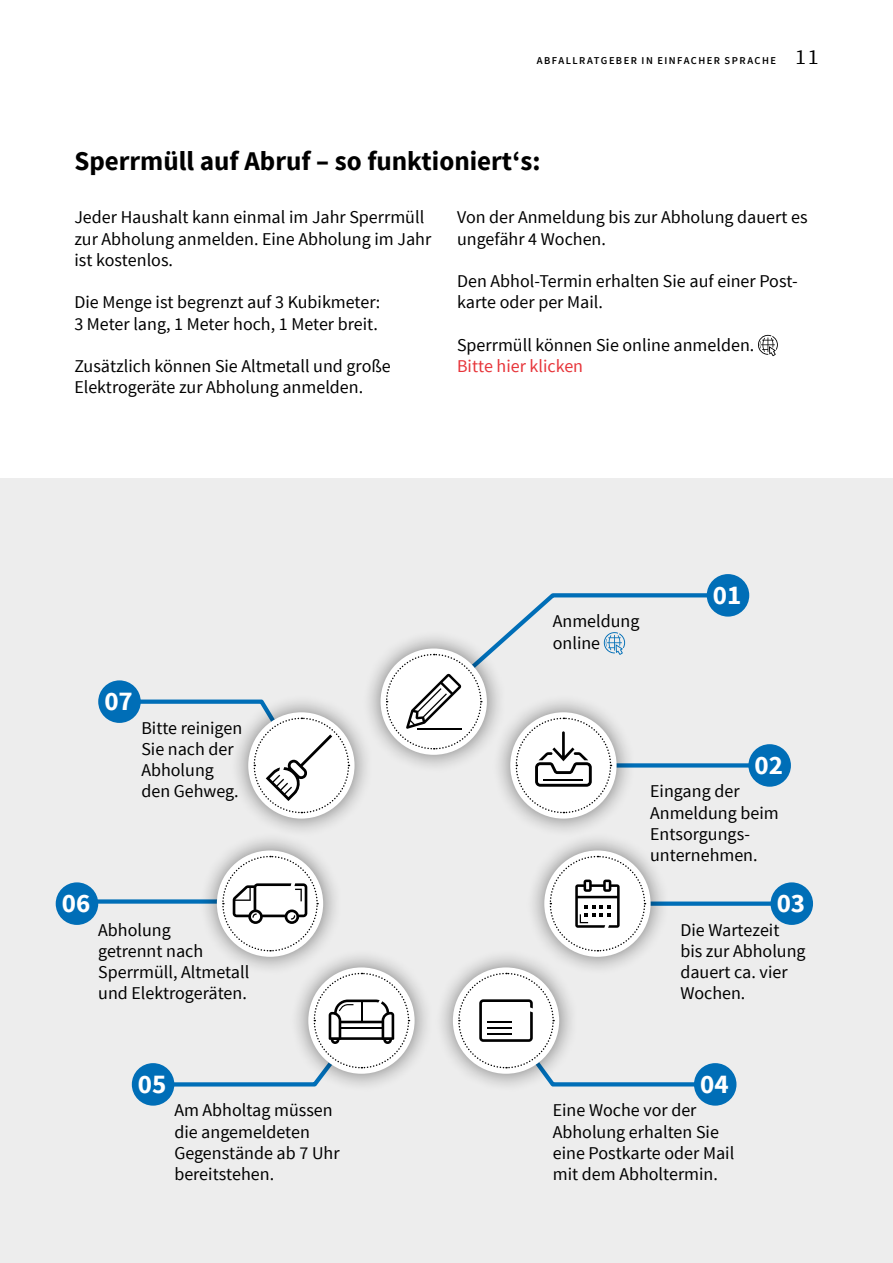
<style>
.page{position:relative;width:893px;height:1263px;background:#fff}
.page>*{position:absolute;margin:0;border:0;box-sizing:border-box;transform-origin:0 0}
.t1{font:700 27px "Source Sans Pro";color:#000}
.t2{font:700 27px "Source Sans Pro";color:#fff}
.t3{font:18px/21.3px "Source Sans Pro";color:#000}
.t4{font:18px "Source Sans Pro";color:#e73439}
.t5{font:600 10.5px "Source Sans Pro";letter-spacing:.135em;color:#000}
.s1{font-family:"Source Serif Pro";font-weight:400;font-size:21px}
</style>
<div class="page">
<svg style="left:758px;top:335px;width:20px;height:21px"></svg>
<div style="left:0;top:478px;width:893px;height:785px;background:#ededed"></div>
<svg style="left:745px;top:763px;width:3px;height:4px"></svg>
<div style="left:82px;top:899px;width:191px;height:5px;background:#006eb7"></div>
<div style="left:707px;top:574px;width:42px;height:43px;background:#006eb7;border-radius:50%"></div>
<div style="left:289px;top:948px;width:145px;height:145px;background:#000;opacity:.5"></div>
<svg style="left:308px;top:967px;width:107px;height:107px"></svg>
<svg style="left:164px;top:972px;width:246px;height:117px"></svg>
<div style="left:361px;top:629px;width:145px;height:145px;background:#000;opacity:.5"></div>
<div style="left:748px;top:744px;width:43px;height:43px;background:#006eb7;border-radius:50%"></div>
<div style="left:565px;top:901px;width:226px;height:5px;background:#006eb7"></div>
<div style="left:770px;top:882px;width:43px;height:43px;background:#006eb7;border-radius:50%"></div>
<div style="left:694px;top:1063px;width:42px;height:43px;background:#006eb7;border-radius:50%"></div>
<div style="left:132px;top:1063px;width:42px;height:43px;background:#006eb7;border-radius:50%"></div>
<div style="left:433px;top:948px;width:145px;height:145px;background:#000;opacity:.5"></div>
<div style="left:453px;top:967px;width:106px;height:107px;background:#fff;border-radius:50%"></div>
<svg style="left:457px;top:972px;width:275px;height:117px"></svg>
<div style="left:56px;top:882px;width:42px;height:43px;background:#006eb7;border-radius:50%"></div>
<div style="left:98px;top:680px;width:43px;height:43px;background:#006eb7;border-radius:50%"></div>
<div style="left:229px;top:693px;width:145px;height:145px;background:#000;opacity:.5"></div>
<svg style="left:248px;top:712px;width:107px;height:107px"></svg>
<svg style="left:115px;top:697px;width:235px;height:117px"></svg>
<div style="left:197px;top:831px;width:145px;height:145px;background:#000;opacity:.5"></div>
<div style="left:217px;top:850px;width:106px;height:107px;background:#fff;border-radius:50%"></div>
<svg style="left:221px;top:855px;width:98px;height:97px"></svg>
<div style="left:525px;top:831px;width:145px;height:145px;background:#000;opacity:.5"></div>
<div style="left:544px;top:850px;width:107px;height:107px;background:#fff;border-radius:50%"></div>
<svg style="left:549px;top:855px;width:97px;height:97px"></svg>
<div style="left:491px;top:693px;width:145px;height:145px;background:#000;opacity:.5"></div>
<svg style="left:385px;top:591px;width:360px;height:223px"></svg>
<p class="t5" style="left:537px;top:54px;width:283px">ABFALLRATGEBER IN EINFACHER SPRACHE <span class="s1">11</span></p>
<h1 class="t1" style="left:74px;top:144px;width:468px">Sperrmüll auf Abruf – so funktioniert‘s:</h1>
<p class="t3" style="left:74px;top:207px;width:358px">Jeder Haushalt kann einmal im Jahr Sperrmüll zur Abholung anmelden. Eine Abholung im Jahr ist kostenlos.</p>
<p class="t3" style="left:74px;top:292px;width:307px">Die Menge ist begrenzt auf 3 Kubikmeter:<br>3 Meter lang, 1 Meter hoch, 1 Meter breit.</p>
<p class="t3" style="left:74px;top:356px;width:318px">Zusätzlich können Sie Altmetall und große<br>Elektrogeräte zur Abholung anmelden.</p>
<p class="t3" style="left:457px;top:207px;width:352px">Von der Anmeldung bis zur Abholung dauert es ungefähr 4 Wochen.</p>
<p class="t3" style="left:457px;top:271px;width:342px">Den Abhol-Termin erhalten Sie auf einer Post&shy;karte oder per Mail.</p>
<p class="t3" style="left:457px;top:334px;width:299px">Sperrmüll können Sie online anmelden.</p>
<p class="t4" style="left:457px;top:355px;width:127px">Bitte hier klicken</p>
<h1 class="t2" style="left:104px;top:684px;width:30px">07</h1>
<p class="t3" style="left:141px;top:717px;width:102px">Bitte reinigen<br>Sie nach der<br>Abholung den Gehweg.</p>
<h1 class="t2" style="left:62px;top:886px;width:30px">06</h1>
<p class="t3" style="left:98px;top:919px;width:153px">Abholung<br>getrennt nach<br>Sperrmüll, Altmetall und Elektrogeräten.</p>
<p class="t3" style="left:553px;top:611px;width:88px">Anmeldung online</p>
<h1 class="t2" style="left:713px;top:578px;width:30px">01</h1>
<h1 class="t2" style="left:754px;top:748px;width:30px">02</h1>
<p class="t3" style="left:650px;top:781px;width:130px">Eingang der<br>Anmeldung beim<br>Entsorgungs&shy;unternehmen.</p>
<h1 class="t2" style="left:777px;top:886px;width:30px">03</h1>
<p class="t3" style="left:680px;top:919px;width:127px">Die Wartezeit bis zur Abholung dauert ca. vier<br>Wochen.</p>
<h1 class="t2" style="left:138px;top:1067px;width:30px">05</h1>
<h1 class="t2" style="left:700px;top:1067px;width:30px">04</h1>
<p class="t3" style="left:174px;top:1100px;width:167px">Am Abholtag müssen die angemeldeten<br>Gegenstände ab 7 Uhr bereitstehen.</p>
<p class="t3" style="left:553px;top:1100px;width:183px">Eine Woche vor der<br>Abholung erhalten Sie eine Postkarte oder Mail mit dem Abholtermin.</p>
</div>
